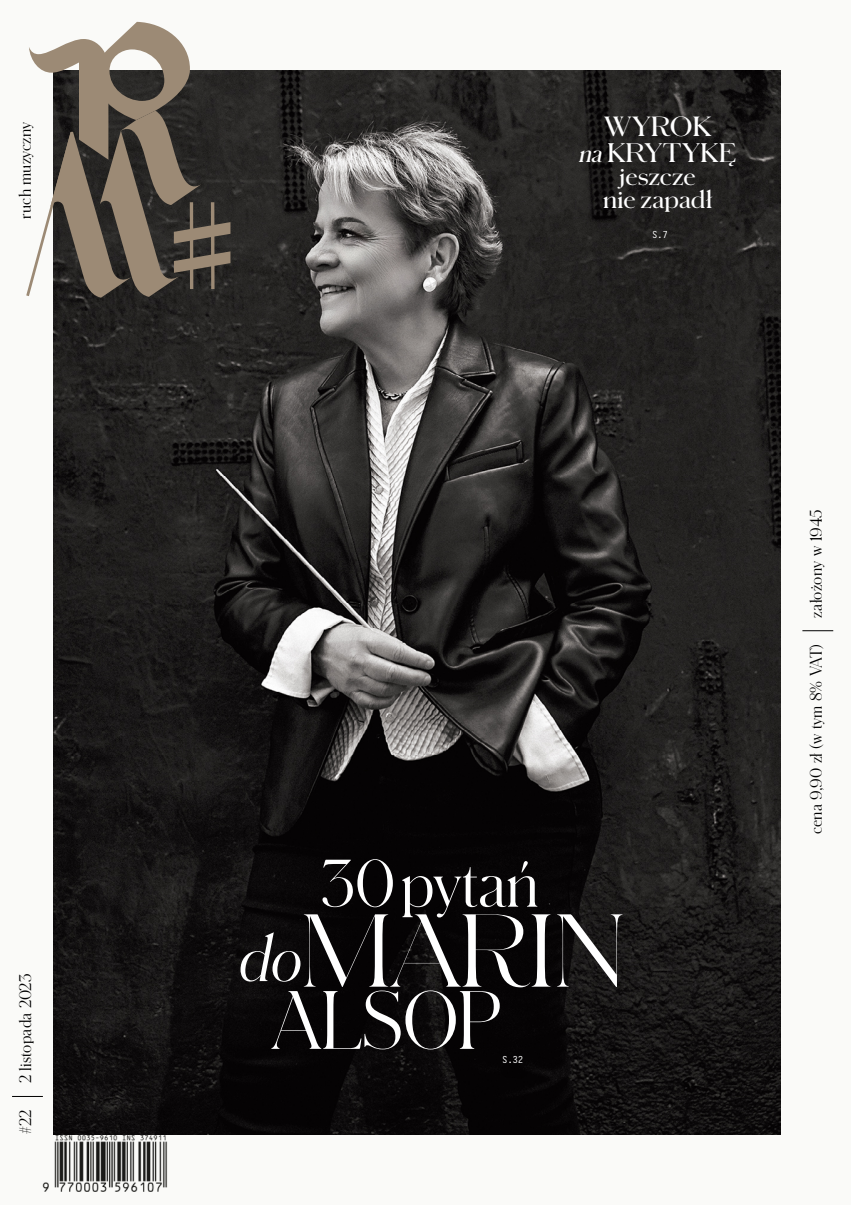
<style>
.page{position:relative;width:851px;height:1205px;background:#fff}
.page>*{position:absolute;margin:0;border:0;box-sizing:border-box;transform-origin:0 0}
.t1{font:300 96.38px "Schnyder Wide XL";letter-spacing:.01em;color:#fff}
.t2{font:300 77px "Schnyder L";color:#fff}
.t3{font:300 64px "Schnyder M";color:#fff}
.t4{font:italic 300 62.62px "Schnyder M";color:#fff}
.t5{font:600 25.88px "Schnyder Wide S";color:#fff}
.t6{font:600 25px "Schnyder Wide S";color:#fff}
.t7{font:600 23.75px/23px "Schnyder Wide S";color:#fff;text-align:center}
.t8{font:300 15.75px "Schnyder S";letter-spacing:.01em;color:#000}
.t9{font:9.62px "Iosevka";color:#fff}
.s1{font-family:"Schnyder S";font-style:italic;font-size:23.75px}
.s2{font-size:62.62px}
</style>
<div class="page">
<div style="left:0;top:0;width:850px;height:1205px;background:#fafaf8"></div>
<img style="left:53px;top:71px;width:727px;height:1063px">
<hr style="left:802px;top:630px;width:31px;height:1px;background:#000">
<img style="left:43px;top:1134px;width:132px;height:57px">
<hr style="left:12px;top:1096px;width:31px;height:1px;background:#000">
<svg style="left:26px;top:22px;width:204px;height:276px"></svg>
<div style="left:646px;top:234px;width:29px;height:22px;background:#000;opacity:.1"></div>
<div style="left:497px;top:1059px;width:33px;height:22px;background:#000"></div>
<p class="t8" style="left:14px;top:218px;width:98px;rotate:-90deg">ruch muzyczny</p>
<p class="t8" style="left:15px;top:1083px;width:112px;rotate:-90deg">2 listopada 2023</p>
<p class="t8" style="left:15px;top:1134px;width:26px;rotate:-90deg">#22</p>
<h3 class="t5" style="left:603px;top:108px;width:110px">WYROK</h3>
<h3 class="t6" style="left:579px;top:135px;width:158px"><span class="s1">na</span> KRYTYKĘ</h3>
<h3 class="t7" style="left:603px;top:164px;width:110px">jeszcze nie zapadł</h3>
<p class="t9" style="left:652px;top:229px;width:17px">S.7</p>
<h3 class="t3" style="left:321px;top:840px;width:219px"><span class="s2">30</span>pytań</h3>
<h1 class="t1" style="left:303px;top:887px;width:322px">MARIN</h1>
<h2 class="t2" style="left:270px;top:969px;width:232px">ALSOP</h2>
<p class="t9" style="left:502px;top:1054px;width:22px">S.32</p>
<h3 class="t4" style="left:239px;top:915px;width:65px">do</h3>
<p class="t8" style="left:804px;top:617px;width:110px;rotate:-90deg">założony w 1945</p>
<p class="t8" style="left:804px;top:834px;width:192px;rotate:-90deg">cena 9,90 zł (w tym 8% VAT)</p>
</div>
